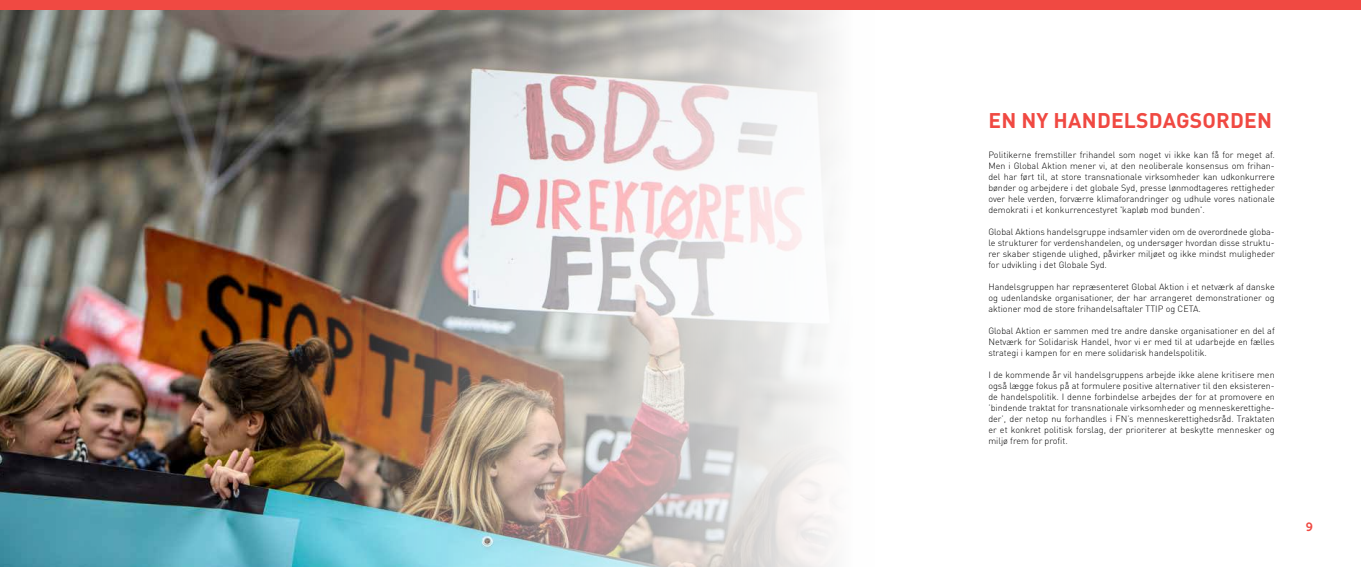
<style>
.page{position:relative;width:1361px;height:567px;background:#fff}
.page>*{position:absolute;margin:0;border:0;box-sizing:border-box;transform-origin:0 0}
.t1{font:700 21px "DIN Pro";letter-spacing:.01em;color:#f04942}
.t2{font:12px "Museo Sans 700";color:#f04942}
.t3{font:300 9px/11px "DIN Pro";color:#000;text-align:justify}
</style>
<div class="page">
<img style="left:0;top:10px;width:833px;height:557px">
<div style="left:0;top:0;width:1361px;height:10px;background:#f04942"></div>
<h1 class="t1" style="left:988px;top:106px;width:285px">EN NY HANDELSDAGSORDEN</h1>
<p class="t3" style="left:988px;top:149px;width:288px">Politikerne fremstiller frihandel som noget vi ikke kan få for meget af.<br>Men i Global Aktion mener vi, at den neoliberale konsensus om frihan&shy;del har ført til, at store transnationale virksomheder kan udkonkurrere bønder og arbejdere i det globale Syd, presse lønmodtageres rettigheder over hele verden, forværre klimaforandringer og udhule vores nationale demokrati i et konkurrencestyret 'kapløb mod bunden'.</p>
<p class="t3" style="left:988px;top:226px;width:288px">Global Aktions handelsgruppe indsamler viden om de overordnede globa&shy;le strukturer for verdenshandelen, og undersøger hvordan disse struktu&shy;rer skaber stigende ulighed, påvirker miljøet og ikke mindst muligheder for udvikling i det Globale Syd.</p>
<p class="t3" style="left:988px;top:281px;width:288px">Handelsgruppen har repræsenteret Global Aktion i et netværk af danske og udenlandske organisationer, der har arrangeret demonstrationer og aktioner mod de store frihandelsaftaler TTIP og CETA.</p>
<p class="t3" style="left:988px;top:325px;width:288px">Global Aktion er sammen med tre andre danske organisationer en del af Netværk for Solidarisk Handel, hvor vi er med til at udarbejde en fælles strategi i kampen for en mere solidarisk handelspolitik.</p>
<p class="t3" style="left:988px;top:369px;width:288px">I de kommende år vil handelsgruppens arbejde ikke alene kritisere men også lægge fokus på at formulere positive alternativer til den eksisteren&shy;de handelspolitik. I denne forbindelse arbejdes der for at promovere en ’bindende traktat for transnationale virksomheder og menneskerettighe&shy;der’, der netop nu forhandles i FN’s menneskerettighedsråd. Traktaten er et konkret politisk forslag, der prioriterer at beskytte mennesker og miljø frem for profit.</p>
<h2 class="t2" style="left:1305px;top:520px;width:9px">9</h2>
</div>
